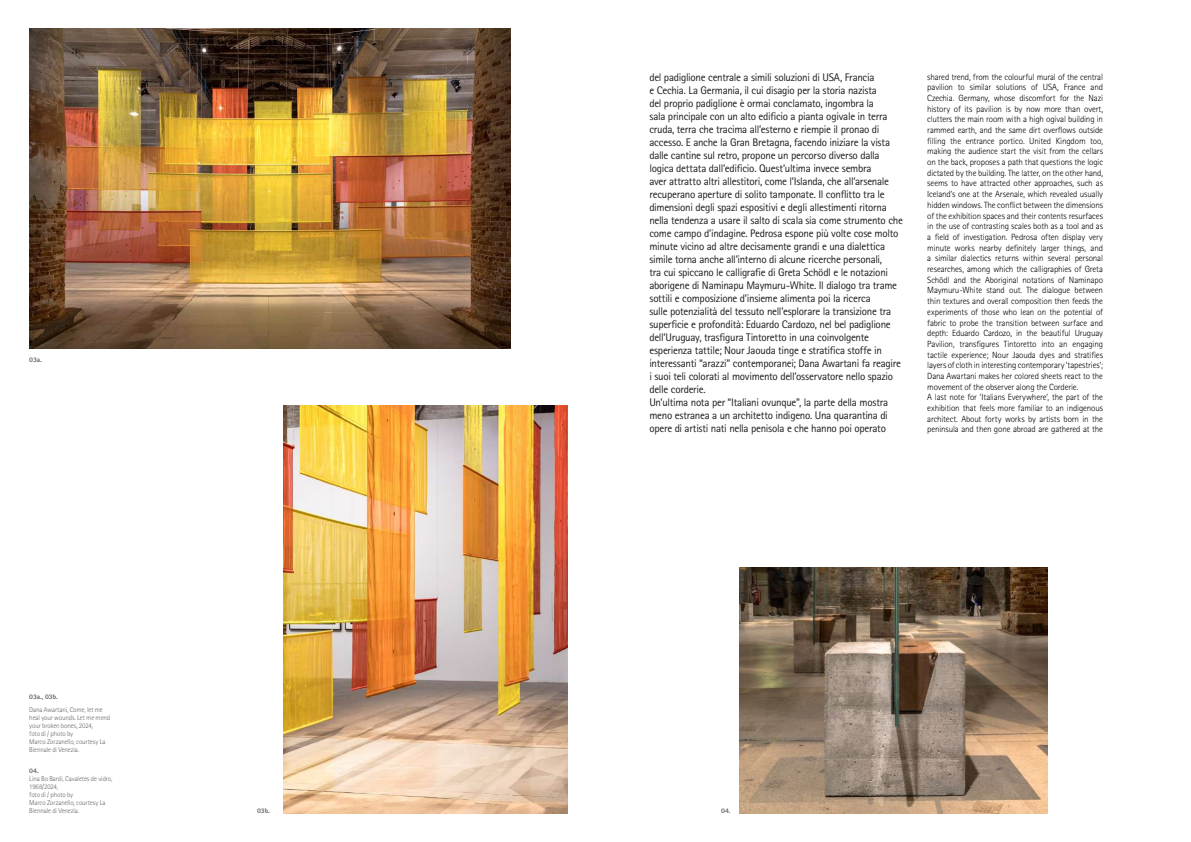
<style>
.page{position:relative;width:1191px;height:842px;background:#fff}
.page>*{position:absolute;margin:0;border:0;box-sizing:border-box;transform-origin:0 0}
.t1{font:11px/13px "Rotis Sans Serif Std";letter-spacing:-.025em;color:#1b1b1a}
.t2{font:300 9px/10.7px "Rotis Sans Serif Std";letter-spacing:-.015em;color:#000}
.t3{font:300 7px/8px "Rotis Sans Serif Std";letter-spacing:-.015em;color:#646363}
.t4{font:800 7px "Rotis Sans Serif Std";letter-spacing:-.01em;color:#646363}
</style>
<div class="page">
<img style="left:29px;top:28px;width:481px;height:321px">
<img style="left:283px;top:405px;width:284px;height:408px">
<img style="left:739px;top:567px;width:308px;height:246px">
<p class="t4" style="left:29px;top:355px;width:14px">03a.</p>
<p class="t4" style="left:29px;top:692px;width:30px">03a., 03b.</p>
<p class="t3" style="left:29px;top:705px;width:82px">Dana Awartani, Come, let me heal your wounds. Let me mend your broken bones, 2024,<br>foto di / photo by<br>Marco Zorzanello, courtesy La<br>Biennale di Venezia.</p>
<p class="t4" style="left:29px;top:767px;width:11px">04.</p>
<p class="t3" style="left:29px;top:775px;width:85px">Lina Bo Bardi, Cavaletes de vidro,<br>1968/2024,<br>foto di / photo by<br>Marco Zorzanello, courtesy La<br>Biennale di Venezia.</p>
<p class="t1" style="left:649px;top:71px;width:255px">del padiglione centrale a simili soluzioni di USA, Francia<br>e Cechia. La Germania, il cui disagio per la storia nazista<br>del proprio padiglione è ormai conclamato, ingombra la<br>sala principale con un alto edificio a pianta ogivale in terra cruda, terra che tracima all’esterno e riempie il pronao di accesso. E anche la Gran Bretagna, facendo iniziare la vista dalle cantine sul retro, propone un percorso diverso dalla logica dettata dall’edificio. Quest’ultima invece sembra<br>aver attratto altri allestitori, come l’Islanda, che all’arsenale recuperano aperture di solito tamponate. Il conflitto tra le dimensioni degli spazi espositivi e degli allestimenti ritorna nella tendenza a usare il salto di scala sia come strumento che come campo d’indagine. Pedrosa espone più volte cose molto minute vicino ad altre decisamente grandi e una dialettica simile torna anche all’interno di alcune ricerche personali,<br>tra cui spiccano le calligrafie di Greta Schödl e le notazioni aborigene di Naminapu Maymuru-White. Il dialogo tra trame sottili e composizione d’insieme alimenta poi la ricerca<br>sulle potenzialità del tessuto nell’esplorare la transizione tra superficie e profondità: Eduardo Cardozo, nel bel padiglione dell’Uruguay, trasfigura Tintoretto in una coinvolgente esperienza tattile; Nour Jaouda tinge e stratifica stoffe in interessanti “arazzi” contemporanei; Dana Awartani fa reagire i suoi teli colorati al movimento dell’osservatore nello spazio delle corderie.<br>Un’ultima nota per “Italiani ovunque”, la parte della mostra meno estranea a un architetto indigeno. Una quarantina di opere di artisti nati nella penisola e che hanno poi operato</p>
<p class="t2" style="left:927px;top:71px;width:177px">shared trend, from the colourful mural of the central pavilion to similar solutions of USA, France and Czechia. Germany, whose discomfort for the Nazi history of its pavilion is by now more than overt, clutters the main room with a high ogival building in rammed earth, and the same dirt overflows outside filling the entrance portico. United Kingdom too, making the audience start the visit from the cellars on the back, proposes a path that questions the logic dictated by the building. The latter, on the other hand, seems to have attracted other approaches, such as Iceland’s one at the Arsenale, which revealed usually hidden windows. The conflict between the dimensions of the exhibition spaces and their contents resurfaces in the use of contrasting scales both as a tool and as a field of investigation. Pedrosa often display very minute works nearby definitely larger things, and a similar dialectics returns within several personal researches, among which the calligraphies of Greta Schödl and the Aboriginal notations of Naminapo Maymuru-White stand out. The dialogue between thin textures and overall composition then feeds the experiments of those who lean on the potential of fabric to probe the transition between surface and depth: Eduardo Cardozo, in the beautiful Uruguay Pavilion, transfigures Tintoretto into an engaging tactile experience; Nour Jaouda dyes and stratifies layers of cloth in interesting contemporary ‘tapestries’; Dana Awartani makes her colored sheets react to the movement of the observer along the Corderie.<br>A last note for ‘Italians Everywhere’, the part of the exhibition that feels more familiar to an indigenous architect. About forty works by artists born in the peninsula and then gone abroad are gathered at the</p>
<p class="t4" style="left:257px;top:807px;width:14px">03b.</p>
<p class="t4" style="left:721px;top:807px;width:11px">04.</p>
</div>
